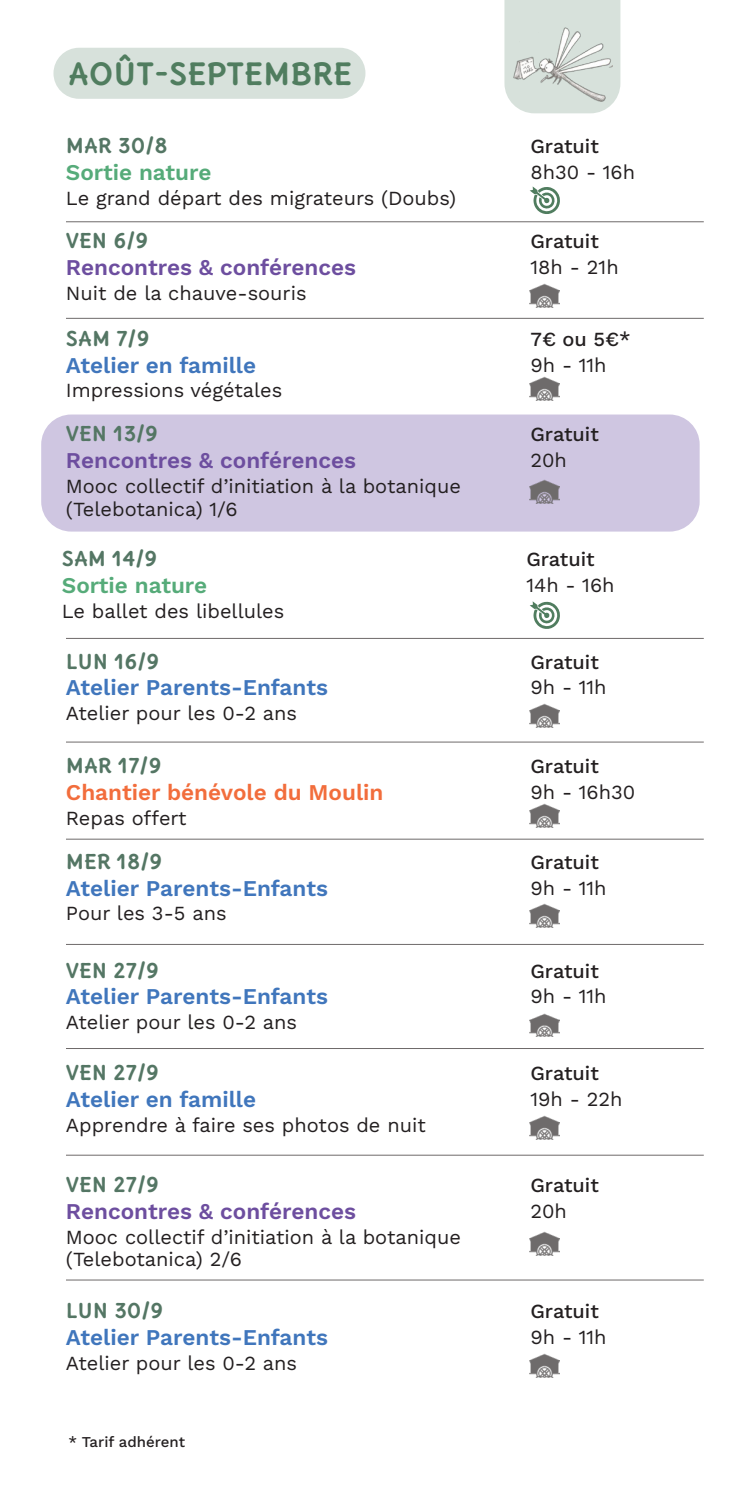
<style>
.page{position:relative;width:745px;height:1489px;background:#fff}
.page>*{position:absolute;margin:0;border:0;box-sizing:border-box;transform-origin:0 0}
.t1{font:700 30px "Delius Unicase";color:#507d5f}
.t2{font:22.5px "Work Sans";color:#4076bc}
.t3{font:22.5px "Work Sans";color:#6d4e9f}
.t4{font:22.5px "Work Sans";color:#56ab79}
.t5{font:22.5px "Work Sans";color:#f26d3c}
.t6{font:20px/22.5px "Work Sans";color:#231f20}
.t7{font:700 20px "Delius Unicase";color:#547664}
.t8{font:15px "Work Sans";color:#231f20}
</style>
<div class="page">
<div style="left:41px;top:414px;width:658px;height:117px;background:#cfc6e1;border-radius:30px"></div>
<svg style="left:504px;top:0;width:116px;height:113px;background:#d9e3dd"></svg>
<img style="left:512px;top:28px;width:99px;height:73px">
<hr style="left:66px;top:943px;width:637px;height:1px;background:#6e6a6a">
<div style="left:53px;top:48px;width:312px;height:51px;background:#d7e1db;border-radius:26px"></div>
<hr style="left:66px;top:221px;width:637px;height:1px;background:#6e6a6a">
<hr style="left:66px;top:318px;width:637px;height:1px;background:#6e6a6a">
<img style="left:529px;top:376px;width:30px;height:24px">
<svg style="left:530px;top:186px;width:30px;height:28px"></svg>
<img style="left:529px;top:283px;width:30px;height:25px">
<img style="left:529px;top:479px;width:30px;height:24px">
<hr style="left:66px;top:638px;width:637px;height:1px;background:#6e6a6a">
<hr style="left:66px;top:741px;width:637px;height:1px;background:#6e6a6a">
<hr style="left:66px;top:838px;width:637px;height:1px;background:#6e6a6a">
<img style="left:529px;top:803px;width:30px;height:24px">
<svg style="left:530px;top:601px;width:30px;height:28px"></svg>
<img style="left:529px;top:703px;width:30px;height:25px">
<img style="left:529px;top:903px;width:30px;height:24px">
<img style="left:529px;top:1013px;width:30px;height:23px">
<hr style="left:66px;top:1048px;width:637px;height:1px;background:#6e6a6a">
<img style="left:529px;top:1231px;width:30px;height:24px">
<img style="left:529px;top:1115px;width:30px;height:24px">
<hr style="left:66px;top:1154px;width:637px;height:1px;background:#6e6a6a">
<img style="left:529px;top:1353px;width:30px;height:24px">
<hr style="left:66px;top:1279px;width:637px;height:1px;background:#6e6a6a">
<p class="t1" style="left:68px;top:54px;width:285px">AOÛT-SEPTEMBRE</p>
<p class="t7" style="left:66px;top:132px;width:103px">MAR 30/8</p>
<p class="t6" style="left:530px;top:134px;width:70px">Gratuit</p>
<p class="t4" style="left:66px;top:155px;width:147px">Sortie nature</p>
<p class="t6" style="left:530px;top:160px;width:106px">8h30 - 16h</p>
<p class="t6" style="left:66px;top:186px;width:391px">Le grand départ des migrateurs (Doubs)</p>
<p class="t7" style="left:66px;top:228px;width:84px">VEN 6/9</p>
<p class="t6" style="left:530px;top:229px;width:70px">Gratuit</p>
<p class="t3" style="left:66px;top:250px;width:291px">Rencontres &amp; conférences</p>
<p class="t6" style="left:530px;top:255px;width:90px">18h - 21h</p>
<p class="t6" style="left:66px;top:281px;width:242px">Nuit de la chauve-souris</p>
<p class="t7" style="left:66px;top:325px;width:85px">SAM 7/9</p>
<p class="t6" style="left:530px;top:327px;width:102px">7€ ou 5€*</p>
<p class="t2" style="left:66px;top:348px;width:191px">Atelier en famille</p>
<p class="t6" style="left:530px;top:352px;width:78px">9h - 11h</p>
<p class="t6" style="left:66px;top:378px;width:218px">Impressions végétales</p>
<p class="t7" style="left:66px;top:421px;width:94px">VEN 13/9</p>
<p class="t6" style="left:530px;top:422px;width:70px">Gratuit</p>
<p class="t3" style="left:66px;top:443px;width:291px">Rencontres &amp; conférences</p>
<p class="t6" style="left:530px;top:448px;width:38px">20h</p>
<p class="t6" style="left:66px;top:474px;width:396px">Mooc collectif d’initiation à la botanique (Telebotanica) 1/6</p>
<p class="t7" style="left:62px;top:545px;width:97px">SAM 14/9</p>
<p class="t6" style="left:526px;top:547px;width:70px">Gratuit</p>
<p class="t4" style="left:62px;top:568px;width:147px">Sortie nature</p>
<p class="t6" style="left:526px;top:573px;width:90px">14h - 16h</p>
<p class="t6" style="left:62px;top:599px;width:224px">Le ballet des libellules</p>
<p class="t7" style="left:66px;top:648px;width:95px">LUN 16/9</p>
<p class="t6" style="left:530px;top:649px;width:70px">Gratuit</p>
<p class="t2" style="left:66px;top:670px;width:263px">Atelier Parents-Enfants</p>
<p class="t6" style="left:530px;top:675px;width:78px">9h - 11h</p>
<p class="t6" style="left:66px;top:701px;width:232px">Atelier pour les 0-2 ans</p>
<p class="t7" style="left:66px;top:752px;width:97px">MAR 17/9</p>
<p class="t6" style="left:530px;top:754px;width:70px">Gratuit</p>
<p class="t5" style="left:66px;top:775px;width:319px">Chantier bénévole du Moulin</p>
<p class="t6" style="left:530px;top:779px;width:106px">9h - 16h30</p>
<p class="t6" style="left:66px;top:805px;width:122px">Repas offert</p>
<p class="t7" style="left:66px;top:848px;width:98px">MER 18/9</p>
<p class="t6" style="left:530px;top:849px;width:70px">Gratuit</p>
<p class="t2" style="left:66px;top:870px;width:263px">Atelier Parents-Enfants</p>
<p class="t6" style="left:530px;top:875px;width:78px">9h - 11h</p>
<p class="t6" style="left:66px;top:901px;width:162px">Pour les 3-5 ans</p>
<p class="t7" style="left:66px;top:956px;width:94px">VEN 27/9</p>
<p class="t6" style="left:530px;top:958px;width:70px">Gratuit</p>
<p class="t2" style="left:66px;top:979px;width:263px">Atelier Parents-Enfants</p>
<p class="t6" style="left:530px;top:984px;width:78px">9h - 11h</p>
<p class="t6" style="left:66px;top:1010px;width:232px">Atelier pour les 0-2 ans</p>
<p class="t7" style="left:66px;top:1059px;width:94px">VEN 27/9</p>
<p class="t6" style="left:530px;top:1061px;width:70px">Gratuit</p>
<p class="t2" style="left:66px;top:1082px;width:191px">Atelier en famille</p>
<p class="t6" style="left:530px;top:1087px;width:94px">19h - 22h</p>
<p class="t6" style="left:66px;top:1113px;width:361px">Apprendre à faire ses photos de nuit</p>
<p class="t7" style="left:66px;top:1171px;width:94px">VEN 27/9</p>
<p class="t6" style="left:530px;top:1173px;width:70px">Gratuit</p>
<p class="t3" style="left:66px;top:1194px;width:291px">Rencontres &amp; conférences</p>
<p class="t6" style="left:530px;top:1198px;width:38px">20h</p>
<p class="t6" style="left:66px;top:1224px;width:396px">Mooc collectif d’initiation à la botanique (Telebotanica) 2/6</p>
<p class="t7" style="left:66px;top:1297px;width:99px">LUN 30/9</p>
<p class="t6" style="left:530px;top:1298px;width:70px">Gratuit</p>
<p class="t2" style="left:66px;top:1319px;width:263px">Atelier Parents-Enfants</p>
<p class="t6" style="left:530px;top:1324px;width:78px">9h - 11h</p>
<p class="t6" style="left:66px;top:1350px;width:232px">Atelier pour les 0-2 ans</p>
<p class="t8" style="left:68px;top:1430px;width:118px">* Tarif adhérent</p>
</div>
